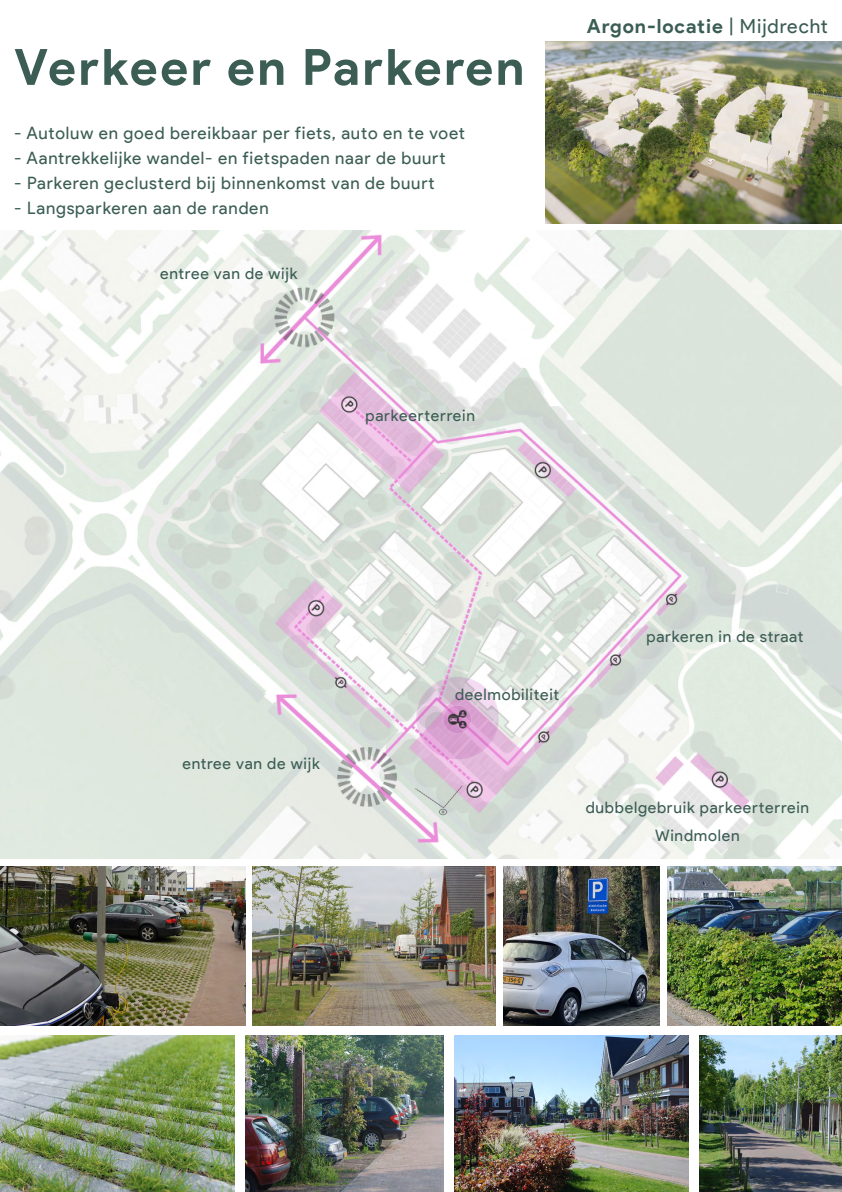
<style>
.page{position:relative;width:842px;height:1192px;background:#fff}
.page>*{position:absolute;margin:0;border:0;box-sizing:border-box;transform-origin:0 0}
.Hoofdtekst{font:700 50px "Product Sans";letter-spacing:.05em;color:#3b5d54}
.Hoofdtekst-2{font:700 19.5px "Product Sans";letter-spacing:.045em;color:#3b5d54}
.Hoofdtekst-3{font:17.15px "Product Sans";letter-spacing:.05em;color:#3b5d54}
.Hoofdtekst-4{font:15.85px/28.6px "Product Sans";letter-spacing:.05em;color:#3b5d54;text-align:center}
.s1{font-weight:400}
</style>
<div class="page">
<img style="left:0;top:231px;width:842px;height:627px">
<img style="left:454px;top:1036px;width:234px;height:156px">
<img style="left:245px;top:1036px;width:198px;height:156px">
<img style="left:0;top:1036px;width:234px;height:156px">
<img style="left:0;top:867px;width:245px;height:159px">
<img style="left:253px;top:867px;width:243px;height:159px">
<img style="left:699px;top:1036px;width:143px;height:156px">
<img style="left:667px;top:867px;width:175px;height:159px">
<img style="left:503px;top:867px;width:156px;height:159px">
<svg style="left:415px;top:785px;width:48px;height:31px"></svg>
<img style="left:546px;top:41px;width:296px;height:183px">
<p class="Hoofdtekst" style="left:14px;top:37px;width:512px">Verkeer en Parkeren</p>
<p class="Hoofdtekst-3" style="left:14px;top:123px;width:452px">- Autoluw en goed bereikbaar per fiets, auto en te voet</p>
<p class="Hoofdtekst-3" style="left:14px;top:148px;width:433px">- Aantrekkelijke wandel- en fietspaden naar de buurt</p>
<p class="Hoofdtekst-3" style="left:14px;top:173px;width:422px">- Parkeren geclusterd bij binnenkomst van de buurt</p>
<p class="Hoofdtekst-3" style="left:14px;top:198px;width:256px">- Langsparkeren aan de randen</p>
<p class="Hoofdtekst-4" style="left:160px;top:259px;width:139px">entree van de wijk</p>
<p class="Hoofdtekst-4" style="left:366px;top:401px;width:111px">parkeerterrein</p>
<p class="Hoofdtekst-2" style="left:587px;top:14px;width:242px">Argon-locatie <span class="s1">| Mijdrecht</span></p>
<p class="Hoofdtekst-4" style="left:182px;top:750px;width:139px">entree van de wijk</p>
<p class="Hoofdtekst-4" style="left:455px;top:680px;width:106px">deelmobiliteit</p>
<p class="Hoofdtekst-4" style="left:646px;top:622px;width:158px">parkeren in de straat</p>
<p class="Hoofdtekst-4" style="left:586px;top:793px;width:225px">dubbelgebruik parkeerterrein<br>Windmolen</p>
</div>
